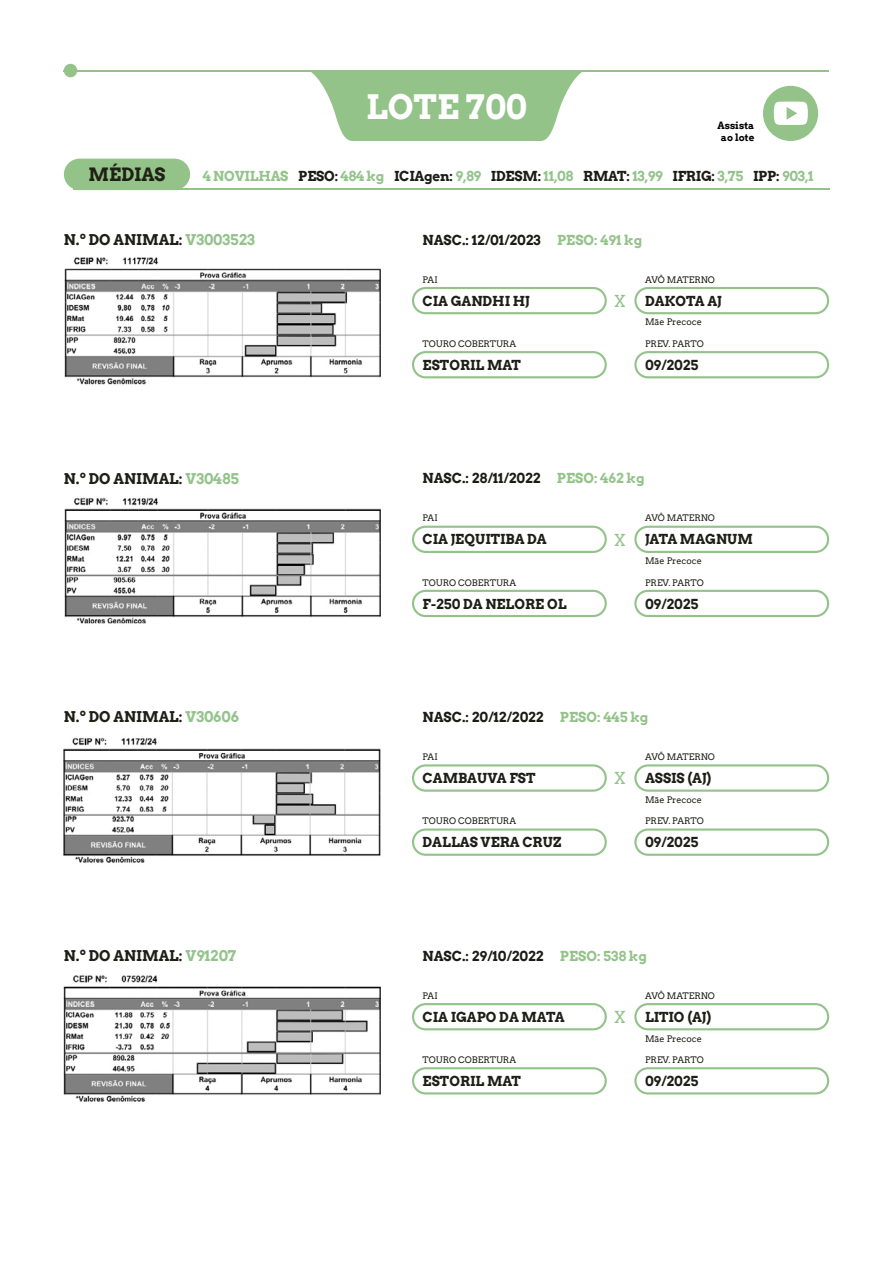
<style>
.page{position:relative;width:893px;height:1263px;background:#fff}
.page>*{position:absolute;margin:0;border:0;box-sizing:border-box;transform-origin:0 0}
.t1{font:700 33px "Arvo";color:#fff}
.t2{font:700 18px "Arvo";color:#202114}
.t3{font:700 14.55px "Arvo";color:#1d1f16}
.t4{font:700 13.5px "Arvo";color:#1d1f16}
.t5{font:700 13.5px "Arvo";color:#1c1c16}
.t6{font:700 13.5px "Arvo";letter-spacing:-.015em;color:#93c38b}
.t7{font:700 9.9px/11.9px "Arvo";color:#000;text-align:center}
.t8{font:9px "Arvo";color:#1d1f16}
.s1{color:#1c1c16}
.s2{color:#93c38b}
.s3{color:#94c38a}
.s4{font-weight:400;font-size:16.5px;color:#93c38b}
</style>
<div class="page">
<img style="left:64px;top:257px;width:317px;height:128px">
<div style="left:412px;top:287px;width:195px;height:27px;border:2px solid #93c38b;border-radius:13px"></div>
<div style="left:412px;top:351px;width:195px;height:27px;border:2px solid #93c38b;border-radius:13px"></div>
<div style="left:634px;top:287px;width:195px;height:27px;border:2px solid #93c38b;border-radius:13px"></div>
<div style="left:634px;top:351px;width:195px;height:27px;border:2px solid #93c38b;border-radius:13px"></div>
<img style="left:64px;top:497px;width:317px;height:127px">
<div style="left:412px;top:526px;width:195px;height:27px;border:2px solid #93c38b;border-radius:13px"></div>
<div style="left:412px;top:590px;width:195px;height:27px;border:2px solid #93c38b;border-radius:13px"></div>
<div style="left:634px;top:526px;width:195px;height:27px;border:2px solid #93c38b;border-radius:13px"></div>
<div style="left:634px;top:590px;width:195px;height:27px;border:2px solid #93c38b;border-radius:13px"></div>
<img style="left:64px;top:737px;width:317px;height:126px">
<div style="left:412px;top:764px;width:195px;height:28px;border:2px solid #93c38b;border-radius:13px"></div>
<div style="left:412px;top:828px;width:195px;height:28px;border:2px solid #93c38b;border-radius:13px"></div>
<div style="left:634px;top:764px;width:195px;height:28px;border:2px solid #93c38b;border-radius:13px"></div>
<div style="left:634px;top:828px;width:195px;height:28px;border:2px solid #93c38b;border-radius:13px"></div>
<img style="left:64px;top:975px;width:317px;height:127px">
<div style="left:412px;top:1003px;width:195px;height:27px;border:2px solid #93c38b;border-radius:13px"></div>
<div style="left:412px;top:1067px;width:195px;height:27px;border:2px solid #93c38b;border-radius:13px"></div>
<div style="left:634px;top:1003px;width:195px;height:27px;border:2px solid #93c38b;border-radius:13px"></div>
<div style="left:634px;top:1067px;width:195px;height:27px;border:2px solid #93c38b;border-radius:13px"></div>
<hr style="left:73px;top:189px;width:756px;height:1px;background:#94c38a">
<hr style="left:64px;top:70px;width:765px;height:1px;background:#94c38a">
<div style="left:64px;top:64px;width:13px;height:13px;background:#94c38a;border-radius:50%"></div>
<svg style="left:309px;top:71px;width:275px;height:70px"></svg>
<div style="left:64px;top:159px;width:126px;height:31px;background:#94c38a;border-radius:16px"></div>
<div style="left:763px;top:86px;width:55px;height:55px;background:#94c38a;border-radius:50%"></div>
<svg style="left:774px;top:102px;width:34px;height:23px"></svg>
<h1 class="t1" style="left:366px;top:86px;width:162px">LOTE 700</h1>
<p class="t7" style="left:717px;top:119px;width:38px">Assista ao lote</p>
<h2 class="t2" style="left:89px;top:163px;width:78px">MÉDIAS</h2>
<h3 class="t6" style="left:203px;top:168px;width:612px">4 NOVILHAS <span class="s1">PESO:</span> 484 kg <span class="s1">ICIAgen:</span> 9,89 <span class="s1">IDESM:</span> 11,08 <span class="s1">RMAT:</span> 13,99 <span class="s1">IFRIG:</span> 3,75 <span class="s1">IPP:</span> 903,1</h3>
<h3 class="t3" style="left:64px;top:231px;width:192px">N.º DO ANIMAL: <span class="s2">V3003523</span></h3>
<h3 class="t5" style="left:423px;top:231px;width:221px">NASC.: 12/01/2023 <span class="s3">PESO: 491 kg</span></h3>
<p class="t8" style="left:423px;top:274px;width:17px">PAI</p>
<h3 class="t4" style="left:423px;top:292px;width:109px">CIA GANDHI HJ</h3>
<p class="t8" style="left:423px;top:338px;width:95px">TOURO COBERTURA</p>
<p class="t8" style="left:645px;top:274px;width:71px">AVÔ MATERNO</p>
<p class="t8" style="left:645px;top:317px;width:59px">Mãe Precoce</p>
<p class="t8" style="left:645px;top:338px;width:60px">PREV. PARTO</p>
<h3 class="t4" style="left:613px;top:292px;width:110px"><span class="s4">X</span> DAKOTA AJ</h3>
<h3 class="t4" style="left:423px;top:356px;width:100px">ESTORIL MAT</h3>
<h3 class="t4" style="left:645px;top:356px;width:55px">09/2025</h3>
<h3 class="t3" style="left:64px;top:469px;width:177px">N.º DO ANIMAL: <span class="s2">V30485</span></h3>
<h3 class="t5" style="left:423px;top:470px;width:223px">NASC.: 28/11/2022 <span class="s3">PESO: 462 kg</span></h3>
<p class="t8" style="left:423px;top:513px;width:17px">PAI</p>
<h3 class="t4" style="left:423px;top:531px;width:126px">CIA JEQUITIBA DA</h3>
<p class="t8" style="left:423px;top:577px;width:95px">TOURO COBERTURA</p>
<p class="t8" style="left:645px;top:513px;width:71px">AVÔ MATERNO</p>
<p class="t8" style="left:645px;top:555px;width:59px">Mãe Precoce</p>
<p class="t8" style="left:645px;top:577px;width:60px">PREV. PARTO</p>
<h3 class="t4" style="left:613px;top:531px;width:141px"><span class="s4">X</span> JATA MAGNUM</h3>
<h3 class="t4" style="left:423px;top:595px;width:145px">F-250 DA NELORE OL</h3>
<h3 class="t4" style="left:645px;top:595px;width:55px">09/2025</h3>
<h3 class="t3" style="left:64px;top:708px;width:177px">N.º DO ANIMAL: <span class="s2">V30606</span></h3>
<h3 class="t5" style="left:423px;top:709px;width:227px">NASC.: 20/12/2022 <span class="s3">PESO: 445 kg</span></h3>
<p class="t8" style="left:423px;top:751px;width:17px">PAI</p>
<h3 class="t4" style="left:423px;top:770px;width:114px">CAMBAUVA FST</h3>
<p class="t8" style="left:423px;top:815px;width:95px">TOURO COBERTURA</p>
<p class="t8" style="left:645px;top:751px;width:71px">AVÔ MATERNO</p>
<p class="t8" style="left:645px;top:794px;width:59px">Mãe Precoce</p>
<p class="t8" style="left:645px;top:815px;width:60px">PREV. PARTO</p>
<h3 class="t4" style="left:613px;top:770px;width:99px"><span class="s4">X</span> ASSIS (AJ)</h3>
<h3 class="t4" style="left:423px;top:834px;width:140px">DALLAS VERA CRUZ</h3>
<h3 class="t4" style="left:645px;top:834px;width:55px">09/2025</h3>
<h3 class="t3" style="left:64px;top:947px;width:174px">N.º DO ANIMAL: <span class="s2">V91207</span></h3>
<h3 class="t5" style="left:423px;top:947px;width:226px">NASC.: 29/10/2022 <span class="s3">PESO: 538 kg</span></h3>
<p class="t8" style="left:423px;top:990px;width:17px">PAI</p>
<h3 class="t4" style="left:423px;top:1008px;width:144px">CIA IGAPO DA MATA</h3>
<p class="t8" style="left:423px;top:1054px;width:95px">TOURO COBERTURA</p>
<p class="t8" style="left:645px;top:990px;width:71px">AVÔ MATERNO</p>
<p class="t8" style="left:645px;top:1033px;width:59px">Mãe Precoce</p>
<p class="t8" style="left:645px;top:1054px;width:60px">PREV. PARTO</p>
<h3 class="t4" style="left:613px;top:1008px;width:99px"><span class="s4">X</span> LITIO (AJ)</h3>
<h3 class="t4" style="left:423px;top:1073px;width:100px">ESTORIL MAT</h3>
<h3 class="t4" style="left:645px;top:1072px;width:55px">09/2025</h3>
</div>
